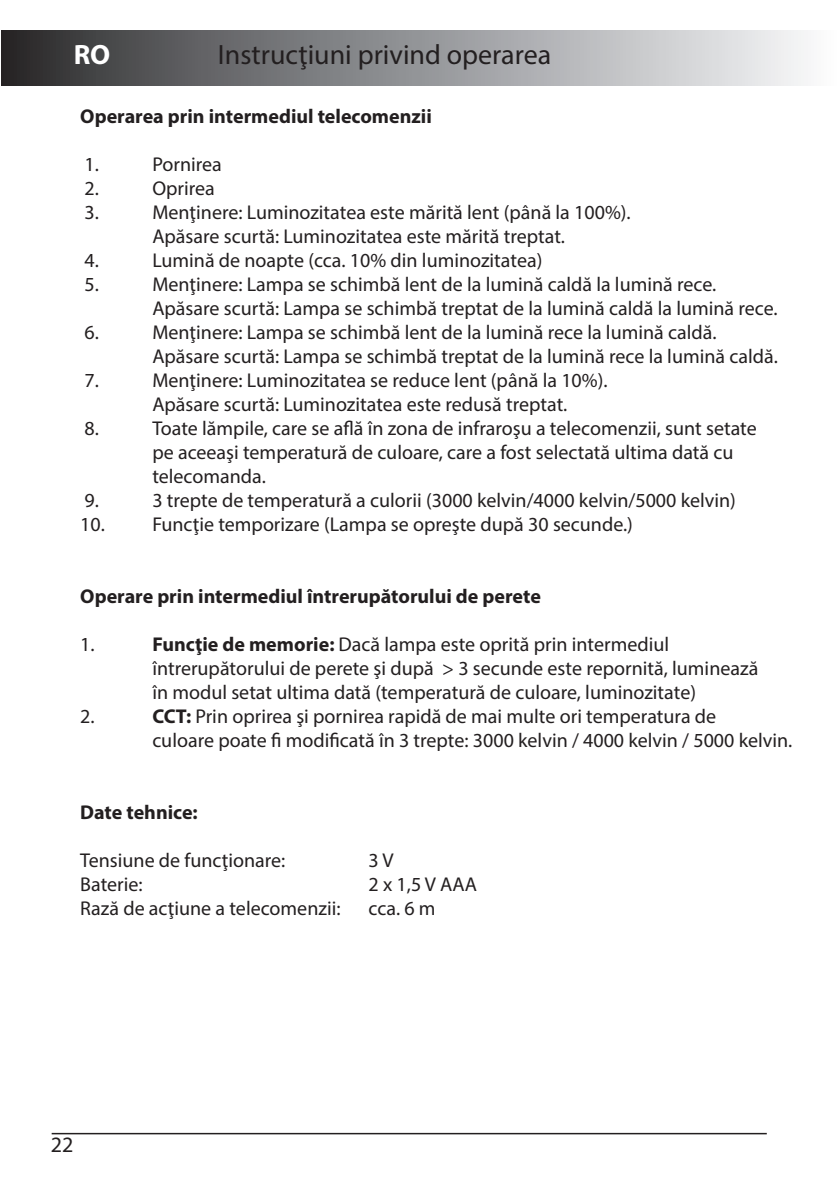
<style>
.page{position:relative;width:840px;height:1191px;background:#fff}
.page>*{position:absolute;margin:0;border:0;box-sizing:border-box;transform-origin:0 0}
.t1{font:28px "Myriad Pro";color:#231f20}
.t2{font:700 28px "Myriad Pro";color:#fff}
.t3{font:22px "Myriad Pro";color:#231f20}
.t4{font:20px/24px "Myriad Pro";color:#231f20}
.t5{font:700 20px "Myriad Pro";color:#231f20}
.s1{font-weight:700}
</style>
<div class="page">
<hr style="left:52px;top:1132px;width:714px;height:2px;background:#231f20">
<div style="left:1px;top:30px;width:837px;height:55px;background:linear-gradient(to right,#2d2d2f,#fcfdff)"></div>
<p class="t2" style="left:74px;top:37px;width:38px">RO</p>
<p class="t1" style="left:218px;top:38px;width:334px">Instrucţiuni privind operarea</p>
<p class="t5" style="left:80px;top:103px;width:353px">Operarea prin intermediul telecomenzii</p>
<p class="t4" style="left:84px;top:152px;width:16px">1.</p>
<p class="t4" style="left:152px;top:152px;width:71px">Pornirea</p>
<p class="t4" style="left:84px;top:176px;width:16px">2.</p>
<p class="t4" style="left:152px;top:176px;width:64px">Oprirea</p>
<p class="t4" style="left:84px;top:200px;width:16px">3.</p>
<p class="t4" style="left:152px;top:200px;width:479px">Menţinere: Luminozitatea este mărită lent (până la 100%).</p>
<p class="t4" style="left:152px;top:224px;width:414px">Apăsare scurtă: Luminozitatea este mărită treptat.</p>
<p class="t4" style="left:84px;top:248px;width:16px">4.</p>
<p class="t4" style="left:152px;top:248px;width:391px">Lumină de noapte (cca. 10% din luminozitatea)</p>
<p class="t4" style="left:84px;top:272px;width:16px">5.</p>
<p class="t4" style="left:152px;top:272px;width:565px">Menţinere: Lampa se schimbă lent de la lumină caldă la lumină rece.</p>
<p class="t4" style="left:152px;top:296px;width:626px">Apăsare scurtă: Lampa se schimbă treptat de la lumină caldă la lumină rece.</p>
<p class="t4" style="left:84px;top:320px;width:16px">6.</p>
<p class="t4" style="left:152px;top:320px;width:565px">Menţinere: Lampa se schimbă lent de la lumină rece la lumină caldă.</p>
<p class="t4" style="left:152px;top:344px;width:626px">Apăsare scurtă: Lampa se schimbă treptat de la lumină rece la lumină caldă.</p>
<p class="t4" style="left:84px;top:368px;width:16px">7.</p>
<p class="t4" style="left:152px;top:368px;width:456px">Menţinere: Luminozitatea se reduce lent (până la 10%).</p>
<p class="t4" style="left:152px;top:392px;width:416px">Apăsare scurtă: Luminozitatea este redusă treptat.</p>
<p class="t4" style="left:84px;top:416px;width:16px">8.</p>
<p class="t4" style="left:152px;top:416px;width:605px">Toate lămpile, care se află în zona de infraroşu a telecomenzii, sunt setate pe aceeaşi temperatură de culoare, care a fost selectată ultima dată cu telecomanda.</p>
<p class="t4" style="left:84px;top:488px;width:16px">9.</p>
<p class="t4" style="left:152px;top:488px;width:584px">3 trepte de temperatură a culorii (3000 kelvin/4000 kelvin/5000 kelvin)</p>
<p class="t4" style="left:80px;top:512px;width:554px">10. Funcţie temporizare (Lampa se opreşte după 30 secunde.)</p>
<p class="t5" style="left:80px;top:583px;width:462px">Operare prin intermediul întrerupătorului de perete</p>
<p class="t4" style="left:80px;top:632px;width:16px">1.</p>
<p class="t4" style="left:152px;top:632px;width:607px"><span class="s1">Funcţie de memorie:</span> Dacă lampa este oprită prin intermediul întrerupătorului de perete şi după &gt; 3 secunde este repornită, luminează în modul setat ultima dată (temperatură de culoare, luminozitate)</p>
<p class="t4" style="left:80px;top:704px;width:16px">2.</p>
<p class="t4" style="left:152px;top:704px;width:641px"><span class="s1">CCT:</span> Prin oprirea şi pornirea rapidă de mai multe ori temperatura de<br>culoare poate fi modificată în 3 trepte: 3000 kelvin / 4000 kelvin / 5000 kelvin.</p>
<p class="t5" style="left:80px;top:799px;width:119px">Date tehnice:</p>
<p class="t4" style="left:80px;top:848px;width:206px">Tensiune de funcţionare:</p>
<p class="t4" style="left:368px;top:848px;width:26px">3 V</p>
<p class="t4" style="left:80px;top:872px;width:64px">Baterie:</p>
<p class="t4" style="left:368px;top:872px;width:110px">2 x 1,5 V AAA</p>
<p class="t4" style="left:80px;top:896px;width:261px">Rază de acţiune a telecomenzii:</p>
<p class="t4" style="left:368px;top:896px;width:69px">cca. 6 m</p>
<p class="t3" style="left:51px;top:1131px;width:24px">22</p>
</div>
